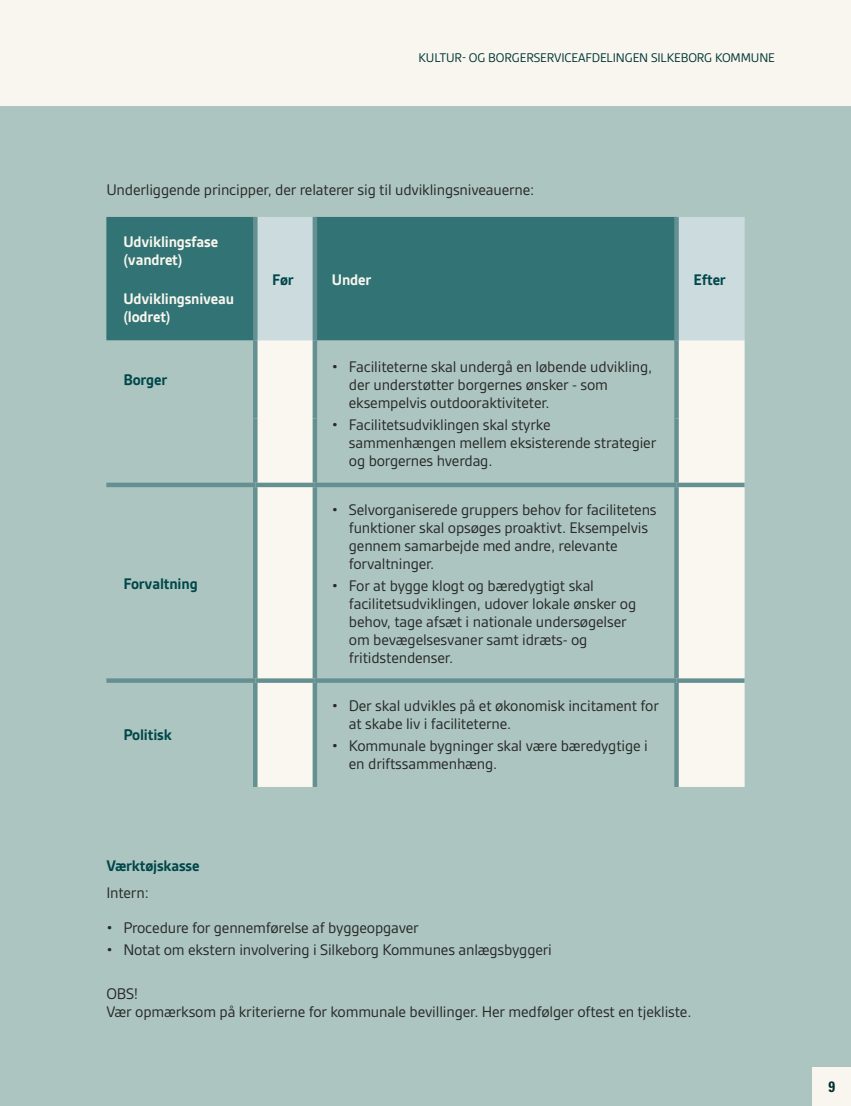
<style>
.page{position:relative;width:851px;height:1106px;background:#fff}
.page>*{position:absolute;margin:0;border:0;box-sizing:border-box;transform-origin:0 0}
.P_bullets{font:16.5px/18px "Gesta";letter-spacing:-.01em;color:#282827}
.t1{font:700 16.5px/18px "Gesta";letter-spacing:-.01em;color:#f8f6ee}
.H3_Mellemrubrik{font:700 16.5px "Gesta";letter-spacing:-.01em;color:#004749}
.t2{font:700 condensed 15px "Univers LT Std";color:#002d2e}
.t3{font:13.5px "Gesta";letter-spacing:-.01em;color:#003638}
</style>
<div class="page">
<div style="left:0;top:0;width:850px;height:1106px;background:#f8f6ee"></div>
<div style="left:0;top:106px;width:850px;height:1000px;background:#acc5c0"></div>
<div style="left:106px;top:217px;width:147px;height:123px;background:#327475"></div>
<svg style="left:257px;top:217px;width:487px;height:123px;background:#588d8f"></svg>
<svg style="left:258px;top:340px;width:486px;height:447px"></svg>
<div style="left:315px;top:482px;width:361px;height:5px;background:#659092"></div>
<div style="left:315px;top:678px;width:361px;height:5px;background:#659092"></div>
<div style="left:106px;top:482px;width:149px;height:5px;background:#659092"></div>
<div style="left:106px;top:678px;width:149px;height:5px;background:#659092"></div>
<div style="left:255px;top:482px;width:60px;height:5px;background:#659092"></div>
<div style="left:676px;top:482px;width:68px;height:5px;background:#659092"></div>
<div style="left:255px;top:678px;width:60px;height:5px;background:#659092"></div>
<div style="left:676px;top:678px;width:68px;height:5px;background:#659092"></div>
<hr style="left:253px;top:217px;width:4px;height:123px;background:#659092">
<hr style="left:253px;top:340px;width:4px;height:78px;background:#659092">
<hr style="left:253px;top:418px;width:4px;height:64px;background:#659092">
<hr style="left:253px;top:487px;width:4px;height:191px;background:#659092">
<hr style="left:253px;top:683px;width:4px;height:104px;background:#659092">
<div style="left:312px;top:217px;width:5px;height:123px;background:#659092"></div>
<svg style="left:674px;top:217px;width:4px;height:123px"></svg>
<div style="left:312px;top:340px;width:5px;height:78px;background:#659092"></div>
<svg style="left:674px;top:340px;width:4px;height:78px"></svg>
<div style="left:312px;top:418px;width:5px;height:64px;background:#659092"></div>
<svg style="left:674px;top:418px;width:4px;height:64px"></svg>
<div style="left:312px;top:487px;width:5px;height:191px;background:#659092"></div>
<svg style="left:674px;top:487px;width:4px;height:191px"></svg>
<div style="left:312px;top:683px;width:5px;height:104px;background:#659092"></div>
<svg style="left:674px;top:683px;width:4px;height:104px"></svg>
<div style="left:812px;top:1067px;width:38px;height:39px;background:#f8f6ee"></div>
<p class="t3" style="left:418px;top:50px;width:358px">KULTUR- OG BORGERSERVICEAFDELINGEN SILKEBORG KOMMUNE</p>
<p class="P_bullets" style="left:106px;top:180px;width:429px">Underliggende principper, der relaterer sig til udviklingsniveauerne:</p>
<p class="t1" style="left:123px;top:233px;width:96px">Udviklingsfase (vandret)</p>
<p class="t1" style="left:123px;top:290px;width:112px">Udviklingsniveau (lodret)</p>
<p class="H3_Mellemrubrik" style="left:123px;top:371px;width:45px">Borger</p>
<p class="H3_Mellemrubrik" style="left:123px;top:574px;width:76px">Forvaltning</p>
<p class="H3_Mellemrubrik" style="left:123px;top:725px;width:50px">Politisk</p>
<p class="H3_Mellemrubrik" style="left:272px;top:270px;width:23px">Før</p>
<p class="t1" style="left:332px;top:270px;width:41px">Under</p>
<p class="H3_Mellemrubrik" style="left:693px;top:270px;width:34px">Efter</p>
<p class="P_bullets" style="left:349px;top:357px;width:305px;text-indent:-17px">• Faciliteterne skal undergå en løbende udvikling, der understøtter borgernes ønsker - som eksempelvis outdooraktiviteter.</p>
<p class="P_bullets" style="left:349px;top:415px;width:309px;text-indent:-17px">• Facilitetsudviklingen skal styrke sammenhængen mellem eksisterende strategier og borgernes hverdag.</p>
<p class="P_bullets" style="left:349px;top:500px;width:309px;text-indent:-17px">• Selvorganiserede gruppers behov for facilitetens funktioner skal opsøges proaktivt. Eksempelvis gennem samarbejde med andre, relevante forvaltninger.</p>
<p class="P_bullets" style="left:349px;top:576px;width:289px;text-indent:-17px">• For at bygge klogt og bæredygtigt skal facilitetsudviklingen, udover lokale ønsker og behov, tage afsæt i nationale undersøgelser om bevægelsesvaner samt idræts- og fritidstendenser.</p>
<p class="P_bullets" style="left:349px;top:696px;width:311px;text-indent:-17px">• Der skal udvikles på et økonomisk incitament for at skabe liv i faciliteterne.</p>
<p class="P_bullets" style="left:349px;top:736px;width:300px;text-indent:-17px">• Kommunale bygninger skal være bæredygtige i en driftssammenhæng.</p>
<h3 class="H3_Mellemrubrik" style="left:106px;top:856px;width:95px">Værktøjskasse</h3>
<p class="P_bullets" style="left:106px;top:883px;width:44px">Intern:</p>
<p class="P_bullets" style="left:106px;top:918px;width:314px">• Procedure for gennemførelse af byggeopgaver</p>
<p class="P_bullets" style="left:106px;top:940px;width:447px">• Notat om ekstern involvering i Silkeborg Kommunes anlægsbyggeri</p>
<p class="P_bullets" style="left:106px;top:984px;width:586px">OBS!<br>Vær opmærksom på kriterierne for kommunale bevillinger. Her medfølger oftest en tjekliste.</p>
<p class="t2" style="left:828px;top:1077px;width:8px">9</p>
</div>
